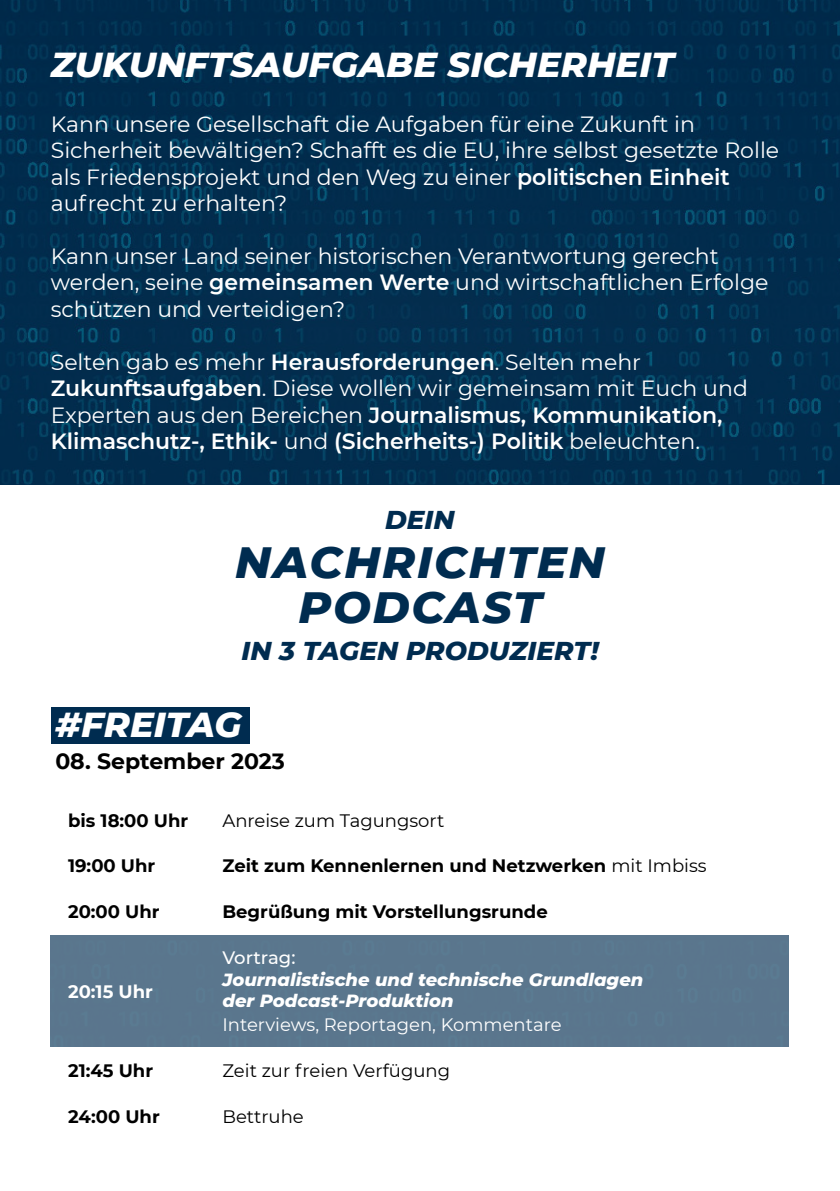
<style>
.page{position:relative;width:840px;height:1191px;background:#fff}
.page>*{position:absolute;margin:0;border:0;box-sizing:border-box;transform-origin:0 0}
.t1{font:italic 800 44.6px/44.6px "Montserrat";letter-spacing:.04em;color:#002c50;text-align:center}
.t2{font:italic 800 35.4px "Montserrat";color:#fff}
.t3{font:italic 800 26.4px "Montserrat";color:#002c50}
.t4{font:22px/26.4px "Montserrat";color:#fff}
.t5{font:600 22px/26.4px "Montserrat";color:#fff}
.t6{font:700 22px "Montserrat";color:#000}
.t7{font:700 18px "Montserrat";color:#000}
.t8{font:italic 800 18px/21.6px "Montserrat";color:#fff}
.t9{font:18px "Montserrat";color:#000}
.t10{font:18px "Montserrat";color:#fff}
.t11{font:700 18px "Montserrat";color:#fff}
.t12{font:500 18px "Montserrat";color:#fff}
.s1{font-weight:600}
.s2{font-weight:400}
</style>
<div class="page">
<div style="left:51px;top:935px;width:737px;height:112px;background:#5a768d"></div>
<div style="left:51px;top:707px;width:198px;height:36px;background:#002c50"></div>
<img style="left:0;top:0;width:839px;height:485px">
<h2 class="t2" style="left:51px;top:48px;width:624px">ZUKUNFTSAUFGABE SICHERHEIT</h2>
<p class="t4" style="left:51px;top:111px;width:729px">Kann unsere Gesellschaft die Aufgaben für eine Zukunft in Sicherheit bewältigen? Schafft es die EU, ihre selbst gesetzte Rolle als Friedensprojekt und den Weg zu einer <span class="s1">politischen Einheit </span>aufrecht zu erhalten?</p>
<p class="t4" style="left:51px;top:243px;width:718px">Kann unser Land seiner historischen Verantwortung gerecht werden, seine <span class="s1">gemeinsamen Werte</span> und wirtschaftlichen Erfolge schützen und verteidigen?</p>
<p class="t5" style="left:51px;top:350px;width:698px"><span class="s2">Selten gab es mehr</span> Herausforderungen<span class="s2">. Selten mehr </span>Zukunftsaufgaben<span class="s2">. Diese wollen wir gemeinsam mit Euch und Experten aus den Bereichen</span> Journalismus, Kommunikation, Klimaschutz-, Ethik- <span class="s2">und</span> (Sicherheits-) Politik <span class="s2">beleuchten.</span></p>
<p class="t3" style="left:385px;top:508px;width:71px">DEIN</p>
<h1 class="t1" style="left:235px;top:542px;width:371px">NACHRICHTEN<br>PODCAST</h1>
<p class="t3" style="left:241px;top:638px;width:358px">IN 3 TAGEN PRODUZIERT!</p>
<h2 class="t2" style="left:55px;top:709px;width:188px">#FREITAG</h2>
<p class="t6" style="left:55px;top:752px;width:231px">08. September 2023</p>
<p class="t7" style="left:68px;top:812px;width:122px">bis 18:00 Uhr</p>
<p class="t9" style="left:222px;top:811px;width:223px">Anreise zum Tagungsort</p>
<p class="t7" style="left:68px;top:858px;width:89px">19:00 Uhr</p>
<p class="t7" style="left:222px;top:858px;width:485px">Zeit zum Kennenlernen und Netzwerken <span class="s2">mit Imbiss</span></p>
<p class="t7" style="left:68px;top:904px;width:93px">20:00 Uhr</p>
<p class="t7" style="left:222px;top:904px;width:326px">Begrüßung mit Vorstellungsrunde</p>
<p class="t11" style="left:68px;top:983px;width:86px">20:15 Uhr</p>
<p class="t12" style="left:222px;top:951px;width:74px">Vortrag:</p>
<p class="t8" style="left:222px;top:969px;width:422px">Journalistische und technische Grundlagen der Podcast-Produktion</p>
<p class="t10" style="left:222px;top:1015px;width:340px">Interviews, Reportagen, Kommentare</p>
<p class="t7" style="left:68px;top:1062px;width:86px">21:45 Uhr</p>
<p class="t9" style="left:222px;top:1061px;width:229px">Zeit zur freien Verfügung</p>
<p class="t7" style="left:68px;top:1108px;width:93px">24:00 Uhr</p>
<p class="t9" style="left:222px;top:1107px;width:83px">Bettruhe</p>
</div>
